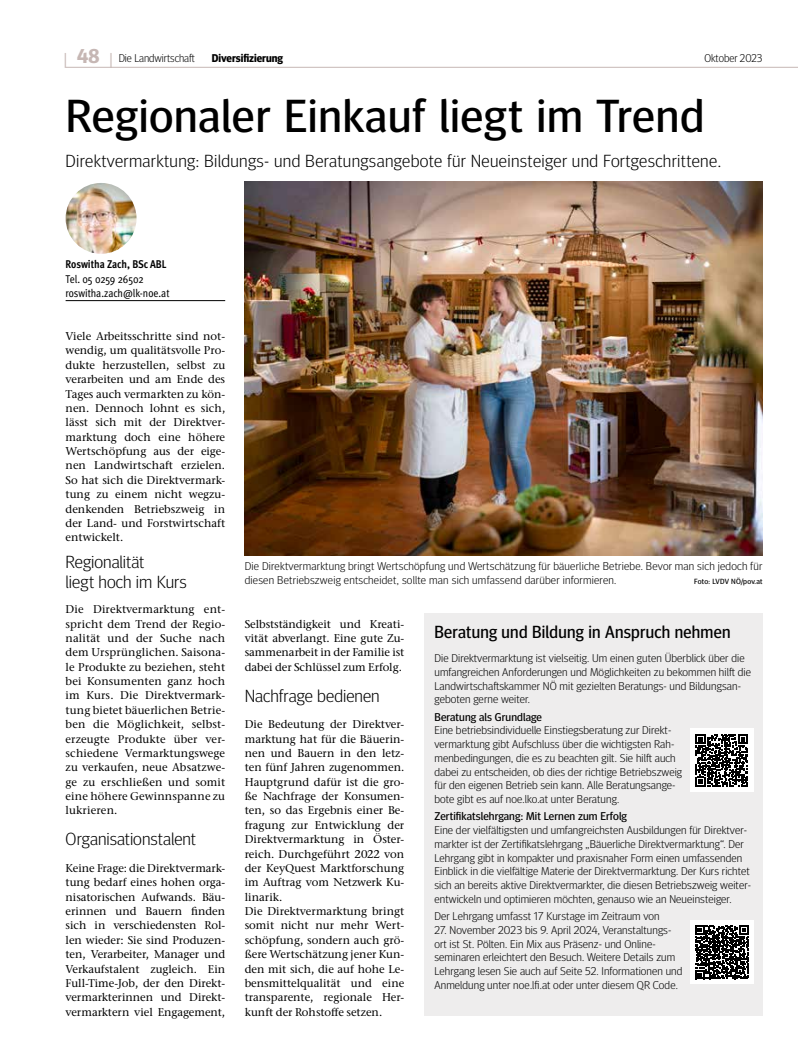
<style>
.page{position:relative;width:798px;height:1063px;background:#fff}
.page>*{position:absolute;margin:0;border:0;box-sizing:border-box;transform-origin:0 0}
.t1{font:46.25px "Meta Head OT";letter-spacing:.02em;color:#000;scale:1.05 1}
.t2{font:300 17.5px/20px "Meta Head OT";letter-spacing:.015em;color:#000;scale:1.05 1}
.t3{font:17.5px "Meta Head OT";letter-spacing:.015em;color:#000}
.t4{font:500 11.25px/14.4px "Stone Serif ITC Pro";color:#000;text-align:justify}
.t5{font:300 11.25px/13.8px "Meta Head OT";letter-spacing:.01em;color:#000;scale:1.05 1}
.t6{font:11.25px "Meta Head OT";letter-spacing:.01em;color:#000;scale:1.05 1}
.t7{font:condensed 11.25px/14.4px "Meta OT";letter-spacing:-.005em;color:#000}
.t8{font:300 11.25px "Meta Head OT";letter-spacing:.01em;color:#000}
.t9{font:700 condensed 11.25px "Meta OT";letter-spacing:-.005em;color:#000}
.t10{font:700 11.25px "Meta Head OT";color:#000}
.t11{font:7.5px "Meta Head OT";letter-spacing:.03em;color:#000;scale:1.05 1}
.s1{font-family:"Generis Simple Com";font-size:20px;color:#c6b7b4}
.s2{font-weight:700;font-size:20px;color:#c6b7b4}
</style>
<div class="page">
<hr style="left:66px;top:300px;width:159px;height:1px;background:#000">
<img style="left:66px;top:183px;width:70px;height:71px;border-radius:35px">
<hr style="left:66px;top:67px;width:731px;height:1px;background:#c6b7b4">
<img style="left:244px;top:182px;width:518px;height:374px">
<div style="left:423px;top:613px;width:339px;height:403px;background:#eeeded"></div>
<div style="left:689px;top:921px;width:64px;height:63px;background:#fff"></div>
<svg style="left:695px;top:926px;width:53px;height:53px"></svg>
<div style="left:689px;top:728px;width:64px;height:64px;background:#fff"></div>
<svg style="left:695px;top:734px;width:52px;height:53px"></svg>
<p class="t8" style="left:63px;top:51px;width:133px"><span class="s1">|</span> <span class="s2">48</span> <span class="s1">|</span> Die Landwirtschaft</p>
<p class="t10" style="left:212px;top:51px;width:73px">Diversifizierung</p>
<p class="t8" style="left:704px;top:51px;width:60px">Oktober 2023</p>
<h1 class="t1" style="left:66px;top:88px;width:609px">Regionaler Einkauf liegt im Trend</h1>
<h2 class="t2" style="left:66px;top:151px;width:625px">Direktvermarktung: Bildungs- und Beratungsangebote für Neueinsteiger und Fortgeschrittene.</h2>
<p class="t9" style="left:66px;top:257px;width:102px">Roswitha Zach, BSc ABL</p>
<p class="t7" style="left:66px;top:271px;width:105px">Tel. 05 0259 26502 roswitha.zach@lk-noe.at</p>
<p class="t4" style="left:66px;top:329px;width:161px">Viele Arbeitsschritte sind not&shy;wendig, um qualitätsvolle Pro&shy;dukte herzustellen, selbst zu verarbeiten und am Ende des Tages auch vermarkten zu kön&shy;nen. Dennoch lohnt es sich, lässt sich mit der Direktver&shy;marktung doch eine höhere Wertschöpfung aus der eige&shy;nen Landwirtschaft erzielen.<br>So hat sich die Direktvermark&shy;tung zu einem nicht wegzu&shy;denkenden Betriebszweig in der Land- und Forstwirtschaft entwickelt.</p>
<h2 class="t2" style="left:66px;top:552px;width:117px">Regionalität<br>liegt hoch im Kurs</h2>
<p class="t4" style="left:66px;top:602px;width:161px">Die Direktvermarktung ent&shy;spricht dem Trend der Regio&shy;nalität und der Suche nach dem Ursprünglichen. Saisona&shy;le Produkte zu beziehen, steht bei Konsumenten ganz hoch im Kurs. Die Direktvermark&shy;tung bietet bäuerlichen Betrie&shy;ben die Möglichkeit, selbst&shy;erzeugte Produkte über ver&shy;schiedene Vermarktungswege zu verkaufen, neue Absatzwe&shy;ge zu erschließen und somit eine höhere Gewinnspanne zu lukrieren.</p>
<h2 class="t2" style="left:66px;top:829px;width:126px">Organisationstalent</h2>
<p class="t4" style="left:66px;top:861px;width:161px">Keine Frage: die Direktvermark&shy;tung bedarf eines hohen orga&shy;nisatorischen Aufwands. Bäu&shy;erinnen und Bauern finden sich in verschiedensten Rol&shy;len wieder: Sie sind Produzen&shy;ten, Verarbeiter, Manager und Verkaufstalent zugleich. Ein Full-Time-Job, der den Direkt&shy;vermarkterinnen und Direkt&shy;vermarktern viel Engagement,</p>
<p class="t5" style="left:244px;top:559px;width:494px;line-height:14.4px">Die Direktvermarktung bringt Wertschöpfung und Wertschätzung für bäuerliche Betriebe. Bevor man sich jedoch für diesen Betriebszweig entscheidet, sollte man sich umfassend darüber informieren.</p>
<p class="t11" style="left:693px;top:577px;width:67px">Foto: LVDV NÖ/pov.at</p>
<h2 class="t3" style="left:434px;top:621px;width:297px">Beratung und Bildung in Anspruch nehmen</h2>
<p class="t5" style="left:434px;top:651px;width:303px">Die Direktvermarktung ist vielseitig. Um einen guten Überblick über die umfangreichen Anforderungen und Möglichkeiten zu bekommen hilft die Landwirtschaftskammer NÖ mit gezielten Beratungs- und Bildungsan&shy;geboten gerne weiter.</p>
<p class="t6" style="left:434px;top:710px;width:104px">Beratung als Grundlage</p>
<p class="t5" style="left:434px;top:723px;width:237px">Eine betriebsindividuelle Einstiegsberatung zur Direkt&shy;vermarktung gibt Aufschluss über die wichtigsten Rah&shy;menbedingungen, die es zu beachten gilt. Sie hilft auch dabei zu entscheiden, ob dies der richtige Betriebszweig für den eigenen Betrieb sein kann. Alle Beratungsange&shy;bote gibt es auf noe.lko.at unter Beratung.</p>
<p class="t6" style="left:434px;top:810px;width:185px">Zertifikatslehrgang: Mit Lernen zum Erfolg</p>
<p class="t5" style="left:434px;top:823px;width:303px">Eine der vielfältigsten und umfangreichsten Ausbildungen für Direktver&shy;markter ist der Zertifikatslehrgang „Bäuerliche Direktvermarktung“. Der Lehrgang gibt in kompakter und praxisnaher Form einen umfassenden Einblick in die vielfältige Materie der Direktvermarktung. Der Kurs richtet sich an bereits aktive Direktvermarkter, die diesen Betriebszweig weiter&shy;entwickeln und optimieren möchten, genauso wie an Neueinsteiger.</p>
<p class="t5" style="left:434px;top:909px;width:216px">Der Lehrgang umfasst 17 Kurstage im Zeitraum von</p>
<p class="t5" style="left:434px;top:923px;width:237px">27. November 2023 bis 9. April 2024, Veranstaltungs&shy;ort ist St. Pölten. Ein Mix aus Präsenz- und Online&shy;seminaren erleichtert den Besuch. Weitere Details zum Lehrgang lesen Sie auch auf Seite 52. Informationen und Anmeldung unter noe.lfi.at oder unter diesem QR Code.</p>
<p class="t4" style="left:244px;top:617px;width:161px">Selbstständigkeit und Kreati&shy;vität abverlangt. Eine gute Zu&shy;sammenarbeit in der Familie ist dabei der Schlüssel zum Erfolg.</p>
<h2 class="t2" style="left:244px;top:685px;width:130px">Nachfrage bedienen</h2>
<p class="t4" style="left:244px;top:717px;width:161px;text-align:left">Die Bedeutung der Direktver&shy;marktung hat für die Bäuerin&shy;nen und Bauern in den letz&shy;ten fünf Jahren zugenommen.<br>Hauptgrund dafür ist die gro&shy;ße Nachfrage der Konsumen&shy;ten, so das Ergebnis einer Be&shy;fragung zur Entwicklung der<br>Direktvermarktung in Öster&shy;reich. Durchgeführt 2022 von der KeyQuest Marktforschung im Auftrag vom Netzwerk Ku&shy;linarik.<br>Die Direktvermarktung bringt somit nicht nur mehr Wert&shy;schöpfung, sondern auch grö&shy;ßere Wertschätzung jener Kun&shy;den mit sich, die auf hohe Le&shy;bensmittelqualität und eine transparente, regionale Her&shy;kunft der Rohstoffe setzen.</p>
</div>
